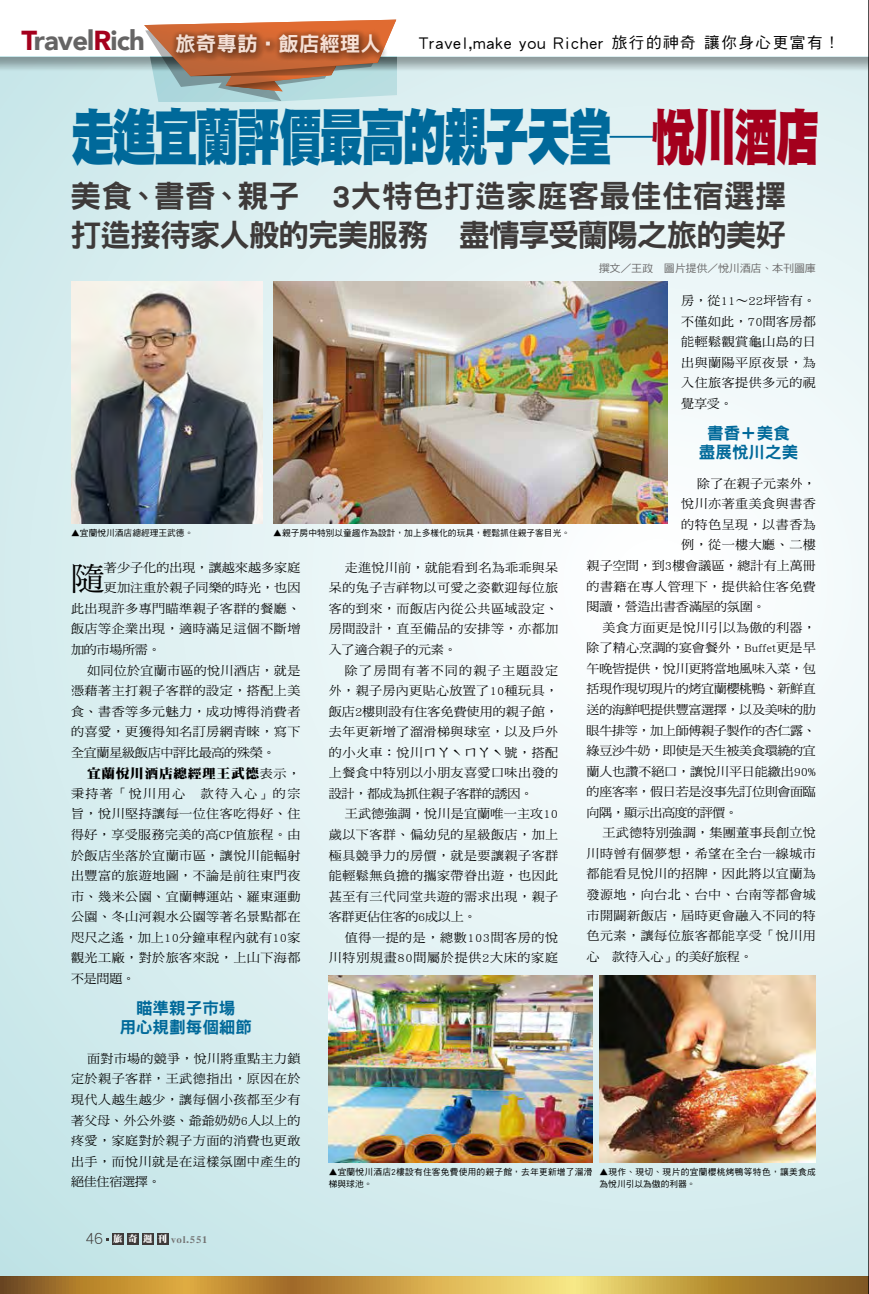
<style>
.page{position:relative;width:869px;height:1294px;background:#fff}
.page>*{position:absolute;margin:0;border:0;box-sizing:border-box;transform-origin:0 0}
.t1{font:61.62px "DF Hei Std W12";letter-spacing:-.05em;color:#00699a;scale:.71 1}
.t2{font:32px "DF Ming Std W5";color:#000;scale:1.05 1}
.t3{font:31.12px/39.9px "DF Hei Std W9";letter-spacing:-.035em;color:#3e3a39}
.t4{font:20.5px "DF Hei Std W9";color:#fff}
.t5{font:17.38px "DF Hei Std W5";letter-spacing:.05em;color:#000}
.t6{font:16.62px/19.9px "DF Hei Std W9";color:#00699a;text-align:center}
.t7{font:13px "DF Ming Std W12";letter-spacing:.05em;color:#000;scale:1.05 1}
.t8{font:12.38px/20.5px "DF Ming Std W5";letter-spacing:.035em;color:#000;text-align:justify;scale:1.05 1}
.t9{font:12.38px "DF Ming Std W5";letter-spacing:-.03em;color:#000;scale:1.05 1}
.t10{font:12.38px "DF Ming Std W5";letter-spacing:-.025em;color:#000;scale:1.05 1}
.t11{font:12.38px "DF Ming Std W5";color:#000;scale:1.05 1}
.t12{font:12.38px "DF Ming Std W5";letter-spacing:.01em;color:#000;scale:1.05 1}
.t13{font:12.38px "DF Ming Std W5";letter-spacing:.005em;color:#000;scale:1.05 1}
.t14{font:12.38px "DF Ming Std W5";letter-spacing:-.01em;color:#000;scale:1.05 1}
.t15{font:12.38px "DF Ming Std W5";letter-spacing:.095em;color:#000;scale:1.05 1}
.t16{font:12.38px "DF Ming Std W5";letter-spacing:-.04em;color:#000;scale:1.05 1}
.t17{font:10.62px "DF Hei Std W5";letter-spacing:-.025em;color:#6c6b6b;scale:1.05 1}
.t18{font:9.38px "DF Ya Song GB5 Std W9";letter-spacing:.1em;color:#727171}
.t19{font:8.75px "DF Hei Std W5";color:#000}
.t20{font:8.75px/12.5px "DF Hei Std W5";letter-spacing:.025em;color:#000}
.t21{font:8.75px/12.5px "DF Hei Std W5";letter-spacing:.035em;color:#000}
.s1{font-family:"Avenir";font-weight:900;font-size:27.38px;color:#a4001d}
.s2{font-family:"Avenir";font-weight:900;font-size:27.38px;color:#656464}
.s3{font-size:15.62px}
.s4{color:#a4001d}
.s5{font-family:"DF Ming Std W5";font-size:12.38px}
.s6{font-family:"DF Hei Std W3";font-size:16.62px;color:#3e3a39}
.s7{font-family:"DF Ming Std W12";color:#fff}
</style>
<div class="page">
<img style="left:0;top:19px;width:868px;height:1274px">
<p class="t4" style="left:21px;top:32px;width:361px"><span class="s1">T</span><span class="s2">ravel</span><span class="s1">R</span><span class="s2">ich</span> 旅奇專訪‧飯店經理人</p>
<p class="t5" style="left:418px;top:33px;width:422px">Travel,make you Richer <span class="s3">旅行的神奇 讓你身心更富有！</span></p>
<p class="t1" style="left:71px;top:104px;width:1054px">走進宜蘭評價最高的親子天堂─<span class="s4">悅川酒店</span></p>
<p class="t3" style="left:70px;top:175px;width:717px">美食、書香、親子　3大特色打造家庭客最佳住宿選擇打造接待家人般的完美服務　盡情享受蘭陽之旅的美好</p>
<p class="t17" style="left:598px;top:262px;width:208px">撰文／王政　圖片提供／悅川酒店、本刊圖庫</p>
<p class="t8" style="left:680px;top:290px;width:130px">房，從11～22坪皆有。不僅如此，70間客房都能輕鬆觀賞龜山島的日出與蘭陽平原夜景，為入住旅客提供多元的視覺享受。</p>
<p class="t6" style="left:698px;top:422px;width:101px">書香＋美食盡展悅川之美</p>
<p class="t12" style="left:696px;top:476px;width:115px">除了在親子元素外，</p>
<p class="t8" style="left:680px;top:493px;width:130px">悅川亦著重美食與書香</p>
<p class="t8" style="left:680px;top:514px;width:130px">的特色呈現，以書香為</p>
<p class="t8" style="left:680px;top:534px;width:130px">例，從一樓大廳、二樓</p>
<p class="t11" style="left:586px;top:559px;width:220px">親子空間，到3樓會議區，總計有上萬冊</p>
<p class="t8" style="left:586px;top:575px;width:220px">的書籍在專人管理下，提供給住客免費</p>
<p class="t10" style="left:586px;top:600px;width:172px">閱讀，營造出書香滿屋的氛圍。</p>
<p class="t8" style="left:602px;top:616px;width:204px">美食方面更是悅川引以為傲的利器，</p>
<p class="t13" style="left:586px;top:641px;width:220px">除了精心烹調的宴會餐外，Buffet更是早</p>
<p class="t9" style="left:586px;top:661px;width:220px">午晚皆提供，悅川更將當地風味入菜，包</p>
<p class="t9" style="left:586px;top:682px;width:220px">括現作現切現片的烤宜蘭櫻桃鴨、新鮮直</p>
<p class="t9" style="left:586px;top:702px;width:220px">送的海鮮吧提供豐富選擇，以及美味的肋</p>
<p class="t9" style="left:586px;top:723px;width:220px">眼牛排等，加上師傅親子製作的杏仁露、</p>
<p class="t9" style="left:586px;top:744px;width:220px">綠豆沙牛奶，即使是天生被美食環繞的宜</p>
<p class="t14" style="left:586px;top:764px;width:220px">蘭人也讚不絕口，讓悅川平日能繳出90%</p>
<p class="t9" style="left:586px;top:785px;width:220px">的座客率，假日若是沒事先訂位則會面臨</p>
<p class="t16" style="left:586px;top:805px;width:145px">向隅，顯示出高度的評價。</p>
<p class="t8" style="left:602px;top:822px;width:204px">王武德特別強調，集團董事長創立悅</p>
<p class="t8" style="left:586px;top:843px;width:220px">川時曾有個夢想，希望在全台一線城市</p>
<p class="t8" style="left:586px;top:863px;width:220px">都能看見悅川的招牌，因此將以宜蘭為</p>
<p class="t8" style="left:586px;top:884px;width:220px">發源地，向台北、台中、台南等都會城</p>
<p class="t8" style="left:586px;top:904px;width:220px">市開闢新飯店，屆時更會融入不同的特</p>
<p class="t8" style="left:586px;top:925px;width:220px">色元素，讓每位旅客都能享受「悅川用</p>
<p class="t10" style="left:586px;top:949px;width:160px">心　款待入心」的美好旅程。</p>
<p class="t19" style="left:273px;top:528px;width:298px">▲親子房中特別以童趣作為設計，加上多樣化的玩具，輕鬆抓住親子客目光。</p>
<p class="t19" style="left:71px;top:528px;width:124px">▲宜蘭悅川酒店總經理王武德。</p>
<p class="t8" style="left:344px;top:557px;width:204px">走進悅川前，就能看到名為乖乖與呆</p>
<p class="t8" style="left:329px;top:577px;width:220px">呆的兔子吉祥物以可愛之姿歡迎每位旅</p>
<p class="t8" style="left:329px;top:598px;width:220px">客的到來，而飯店內從公共區域設定、</p>
<p class="t8" style="left:329px;top:618px;width:220px">房間設計，直至備品的安排等，亦都加</p>
<p class="t10" style="left:329px;top:643px;width:123px">入了適合親子的元素。</p>
<p class="t15" style="left:344px;top:663px;width:205px">除了房間有著不同的親子主題設定</p>
<p class="t8" style="left:329px;top:680px;width:220px">外，親子房內更貼心放置了10種玩具，</p>
<p class="t11" style="left:329px;top:704px;width:220px">飯店2樓則設有住客免費使用的親子館，</p>
<p class="t8" style="left:329px;top:721px;width:220px">去年更新增了溜滑梯與球室，以及戶外</p>
<p class="t8" style="left:329px;top:741px;width:220px">的小火車：悅川ㄇㄚˋㄇㄚˋ號，搭配</p>
<p class="t8" style="left:329px;top:762px;width:220px">上餐食中特別以小朋友喜愛口味出發的</p>
<p class="t10" style="left:329px;top:786px;width:196px">設計，都成為抓住親子客群的誘因。</p>
<p class="t12" style="left:344px;top:807px;width:205px">王武德強調，悅川是宜蘭唯一主攻10</p>
<p class="t8" style="left:329px;top:824px;width:220px">歲以下客群、偏幼兒的星級飯店，加上</p>
<p class="t8" style="left:329px;top:844px;width:220px">極具競爭力的房價，就是要讓親子客群</p>
<p class="t8" style="left:329px;top:865px;width:220px">能輕鬆無負擔的攜家帶眷出遊，也因此</p>
<p class="t8" style="left:329px;top:885px;width:220px">甚至有三代同堂共遊的需求出現，親子</p>
<p class="t10" style="left:329px;top:910px;width:142px">客群更佔住客的6成以上。</p>
<p class="t8" style="left:344px;top:926px;width:205px">值得一提的是，總數103間客房的悅</p>
<p class="t8" style="left:329px;top:947px;width:220px">川特別規畫80間屬於提供2大床的家庭</p>
<p class="t2" style="left:71px;top:561px;width:34px">隨</p>
<p class="t11" style="left:104px;top:560px;width:188px">著少子化的出現，讓越來越多家庭</p>
<p class="t11" style="left:104px;top:581px;width:188px">更加注重於親子同樂的時光，也因</p>
<p class="t8" style="left:71px;top:598px;width:220px">此出現許多專門瞄準親子客群的餐廳、</p>
<p class="t8" style="left:71px;top:618px;width:220px">飯店等企業出現，適時滿足這個不斷增</p>
<p class="t8" style="left:71px;top:639px;width:87px">加的市場所需。</p>
<p class="t8" style="left:87px;top:659px;width:204px">如同位於宜蘭市區的悅川酒店，就是</p>
<p class="t8" style="left:71px;top:680px;width:220px">憑藉著主打親子客群的設定，搭配上美</p>
<p class="t8" style="left:71px;top:700px;width:220px">食、書香等多元魅力，成功博得消費者</p>
<p class="t8" style="left:71px;top:721px;width:220px">的喜愛，更獲得知名訂房網青睞，寫下</p>
<p class="t10" style="left:71px;top:745px;width:196px">全宜蘭星級飯店中評比最高的殊榮。</p>
<p class="t7" style="left:87px;top:766px;width:205px">宜蘭悅川酒店總經理王武德<span class="s5">表示，</span></p>
<p class="t8" style="left:71px;top:783px;width:220px">秉持著「悅川用心　款待入心」的宗旨，悅川堅持讓每一位住客吃得好、住得好，享受服務完美的高CP值旅程。由於飯店坐落於宜蘭市區，讓悅川能輻射出豐富的旅遊地圖，不論是前往東門夜市、幾米公園、宜蘭轉運站、羅東運動公園、冬山河親水公園等著名景點都在咫尺之遙，加上10分鐘車程內就有10家觀光工廠，對於旅客來說，上山下海都不是問題。</p>
<p class="t6" style="left:119px;top:997px;width:134px">瞄準親子市場<br>用心規劃每個細節</p>
<p class="t8" style="left:71px;top:1047px;width:220px;text-indent:16px">面對市場的競爭，悅川將重點主力鎖定於親子客群，王武德指出，原因在於現代人越生越少，讓每個小孩都至少有著父母、外公外婆、爺爺奶奶6人以上的疼愛，家庭對於親子方面的消費也更敢出手，而悅川就是在這樣氛圍中產生的絕佳住宿選擇。</p>
<p class="t20" style="left:329px;top:1165px;width:265px">▲宜蘭悅川酒店2樓設有住客免費使用的親子館，去年更新增了溜滑梯與球池。</p>
<p class="t21" style="left:599px;top:1165px;width:218px">▲現作、現切、現片的宜蘭櫻桃烤鴨等特色，讓美食成為悅川引以為傲的利器。</p>
<p class="t18" style="left:85px;top:1234px;width:123px"><span class="s6">46</span> <span class="s7">旅 奇週刊</span> vol.551</p>
</div>
